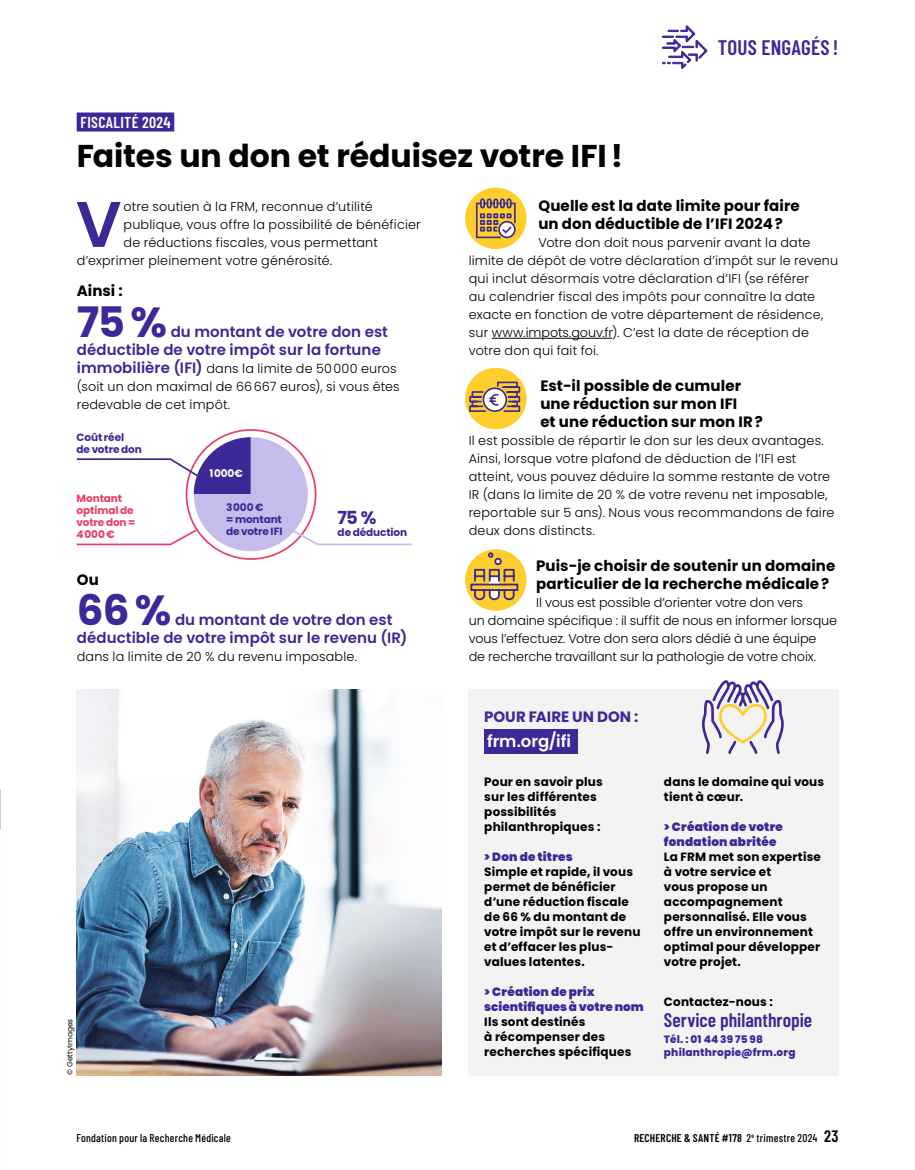
<style>
.page{position:relative;width:915px;height:1170px;background:#fff}
.page>*{position:absolute;margin:0;border:0;box-sizing:border-box;transform-origin:0 0}
.t1{font:600 64.35px "Poppins";color:#3a2996}
.t2{font:700 42px "Poppins";color:#3a2996}
.t3{font:700 31.5px "Poppins";letter-spacing:-.005em;color:#000}
.t4{font:600 21px "Barlow Condensed";letter-spacing:.01em;color:#3a2996}
.t5{font:600 19.5px "Barlow Condensed";color:#3a2996}
.t6{font:700 18px "Poppins";color:#3a2996}
.t7{font:600 16.5px "Poppins";letter-spacing:-.005em;color:#fff}
.t8{font:600 15.75px "Barlow Condensed";letter-spacing:.02em;color:#fff}
.t9{font:700 15px/18px "Poppins";letter-spacing:.01em;color:#000}
.t10{font:600 15px/18px "Poppins";letter-spacing:.005em;color:#3a2996}
.t11{font:700 15px "Poppins";color:#3a2996}
.t12{font:300 12.75px/18px "Poppins";letter-spacing:.015em;color:#000}
.t13{font:300 12.75px/18px "Poppins";letter-spacing:-.005em;color:#000}
.t14{font:700 12px/15px "Poppins";letter-spacing:.015em;color:#000}
.t15{font:900 12px/15px "Poppins";letter-spacing:.015em;color:#3a2996}
.t16{font:600 11.25px "Barlow Condensed";letter-spacing:.02em;color:#000}
.t17{font:500 11.25px "Barlow Condensed";letter-spacing:.02em;color:#000}
.t18{font:700 10.5px/12px "Poppins";letter-spacing:-.01em;color:#3a2996}
.t19{font:800 10.5px/13.5px "Poppins";letter-spacing:.02em;color:#3a2996}
.t20{font:700 10.5px/12px "Poppins";letter-spacing:-.01em;color:#eb3d63}
.t21{font:700 10.5px "Poppins";color:#fff}
.t22{font:7.5px "Poppins";color:#000}
.s1{font-weight:600;font-size:15px;color:#3a2996}
.s2{font-weight:500}
.s3{font-size:16.5px}
</style>
<div class="page">
<svg style="left:662px;top:25px;width:45px;height:44px"></svg>
<div style="left:77px;top:112px;width:97px;height:19px;background:#3a2996"></div>
<hr style="left:491px;top:338px;width:121px;height:1px;background:#000">
<img style="left:77px;top:689px;width:364px;height:386px">
<div style="left:468px;top:689px;width:370px;height:386px;background:#f4f2f2"></div>
<div style="left:484px;top:729px;width:93px;height:25px;background:#3a2996"></div>
<svg style="left:702px;top:680px;width:81px;height:74px"></svg>
<div style="left:465px;top:188px;width:61px;height:61px;background:#ffcd2c;border-radius:50%"></div>
<svg style="left:476px;top:198px;width:39px;height:40px"></svg>
<div style="left:465px;top:368px;width:61px;height:61px;background:#ffcd2c;border-radius:50%"></div>
<div style="left:465px;top:549px;width:61px;height:61px;background:#ffcd2c;border-radius:50%"></div>
<svg style="left:468px;top:381px;width:53px;height:32px"></svg>
<svg style="left:469px;top:551px;width:50px;height:51px"></svg>
<svg style="left:76px;top:437px;width:336px;height:114px"></svg>
<h3 class="t4" style="left:717px;top:32px;width:122px">TOUS ENGAGÉS !</h3>
<p class="t8" style="left:80px;top:111px;width:91px">FISCALITÉ 2024</p>
<h3 class="t3" style="left:77px;top:137px;width:547px">Faites un don et réduisez votre IFI!</h3>
<h1 class="t1" style="left:76px;top:187px;width:47px">V</h1>
<p class="t12" style="left:123px;top:197px;width:250px">otre soutien à la FRM, reconnue d’utilité</p>
<p class="t9" style="left:538px;top:197px;width:263px">Quelle est la date limite pour faire un don déductible de l’IFI 2024?</p>
<p class="t12" style="left:468px;top:233px;width:371px;text-indent:70px">Votre don doit nous parvenir avant la date limite de dépôt de votre déclaration d’impôt sur le revenu qui inclut désormais votre déclaration d’IFI (se référer<br>au calendrier fiscal des impôts pour connaître la date exacte en fonction de votre département de résidence, sur www.impots.gouv.fr). C’est la date de réception de votre don qui fait foi.</p>
<p class="t9" style="left:540px;top:377px;width:224px">Est-il possible de cumuler une réduction sur mon IFI<br>et une réduction sur mon IR?</p>
<p class="t12" style="left:468px;top:431px;width:367px">Il est possible de répartir le don sur les deux avantages.<br>Ainsi, lorsque votre plafond de déduction de l’IFI est atteint, vous pouvez déduire la somme restante de votre IR (dans la limite de 20 % de votre revenu net imposable, reportable sur 5 ans). Nous vous recommandons de faire deux dons distincts.</p>
<p class="t9" style="left:536px;top:557px;width:300px">Puis-je choisir de soutenir un domaine particulier de la recherche médicale?</p>
<p class="t13" style="left:468px;top:593px;width:370px;text-indent:67px">Il vous est possible d’orienter votre don vers<br>un domaine spécifique : il suffit de nous en informer lorsque vous l’effectuez. Votre don sera alors dédié à une équipe<br>de recherche travaillant sur la pathologie de votre choix.</p>
<p class="t12" style="left:123px;top:215px;width:299px">publique, vous offre la possibilité de bénéficier</p>
<p class="t12" style="left:123px;top:233px;width:256px">de réductions fiscales, vous permettant</p>
<p class="t12" style="left:77px;top:251px;width:257px">d’exprimer pleinement votre générosité.</p>
<p class="t9" style="left:77px;top:282px;width:48px">Ainsi :</p>
<h2 class="t2" style="left:77px;top:298px;width:92px">75%</h2>
<p class="t10" style="left:77px;top:323px;width:313px;text-indent:94px">du montant de votre don est déductible de votre impôt sur la fortune</p>
<p class="t12" style="left:77px;top:359px;width:324px"><span class="s1">immobilière (IFI)</span> dans la limite de 50000 euros (soit un don maximal de 66667 euros), si vous êtes redevable de cet impôt.</p>
<p class="t18" style="left:77px;top:431px;width:67px">Coût réel<br>de votre don</p>
<p class="t21" style="left:209px;top:467px;width:35px">1000€</p>
<p class="t18" style="left:226px;top:501px;width:58px">3000 €<br>= montant de votre IFI</p>
<p class="t20" style="left:77px;top:492px;width:60px">Montant optimal de votre don =<br>4000 €</p>
<h3 class="t6" style="left:337px;top:507px;width:40px">75 %</h3>
<p class="t18" style="left:337px;top:526px;width:71px">de déduction</p>
<p class="t9" style="left:77px;top:570px;width:24px">Ou</p>
<h2 class="t2" style="left:77px;top:586px;width:96px">66%</h2>
<p class="t10" style="left:77px;top:611px;width:332px;text-indent:98px">du montant de votre don est déductible de votre impôt sur le revenu (IR)</p>
<p class="t12" style="left:77px;top:647px;width:282px">dans la limite de 20 % du revenu imposable.</p>
<p class="t22" style="left:65px;top:1074px;width:58px;rotate:-90deg">© GettyImages</p>
<p class="t11" style="left:484px;top:707px;width:155px">POUR FAIRE UN DON :</p>
<p class="t7" style="left:487px;top:731px;width:85px">frm.org/ifi</p>
<p class="t14" style="left:484px;top:774px;width:120px">Pour en savoir plus sur les différentes possibilités philanthropiques :</p>
<p class="t15" style="left:484px;top:849px;width:90px">&gt; Don de titres</p>
<p class="t14" style="left:484px;top:864px;width:158px">Simple et rapide, il vous permet de bénéficier d’une réduction fiscale de 66 % du montant de votre impôt sur le revenu et d’effacer les plus&shy;values latentes.</p>
<p class="t15" style="left:484px;top:984px;width:161px">&gt; Création de prix scientifiques à votre nom</p>
<p class="t14" style="left:484px;top:1014px;width:149px">Ils sont destinés<br>à récompenser des recherches spécifiques</p>
<p class="t14" style="left:663px;top:774px;width:162px">dans le domaine qui vous tient à cœur.</p>
<p class="t15" style="left:663px;top:819px;width:120px">&gt; Création de votre fondation abritée</p>
<p class="t14" style="left:663px;top:849px;width:158px">La FRM met son expertise à votre service et<br>vous propose un accompagnement personnalisé. Elle vous offre un environnement optimal pour développer votre projet.</p>
<p class="t14" style="left:663px;top:994px;width:110px">Contactez-nous :</p>
<h3 class="t5" style="left:663px;top:1005px;width:149px">Service philanthropie</h3>
<p class="t19" style="left:663px;top:1032px;width:133px">Tél. : 01 44 39 75 98 philanthropie@frm.org</p>
<p class="t17" style="left:77px;top:1129px;width:156px">Fondation pour la Recherche Médicale</p>
<p class="t16" style="left:633px;top:1129px;width:206px">RECHERCHE &amp; SANTÉ #178 <span class="s2">2</span><sup>e</sup> <span class="s2">trimestre 2024</span> <span class="s3">23</span></p>
</div>
